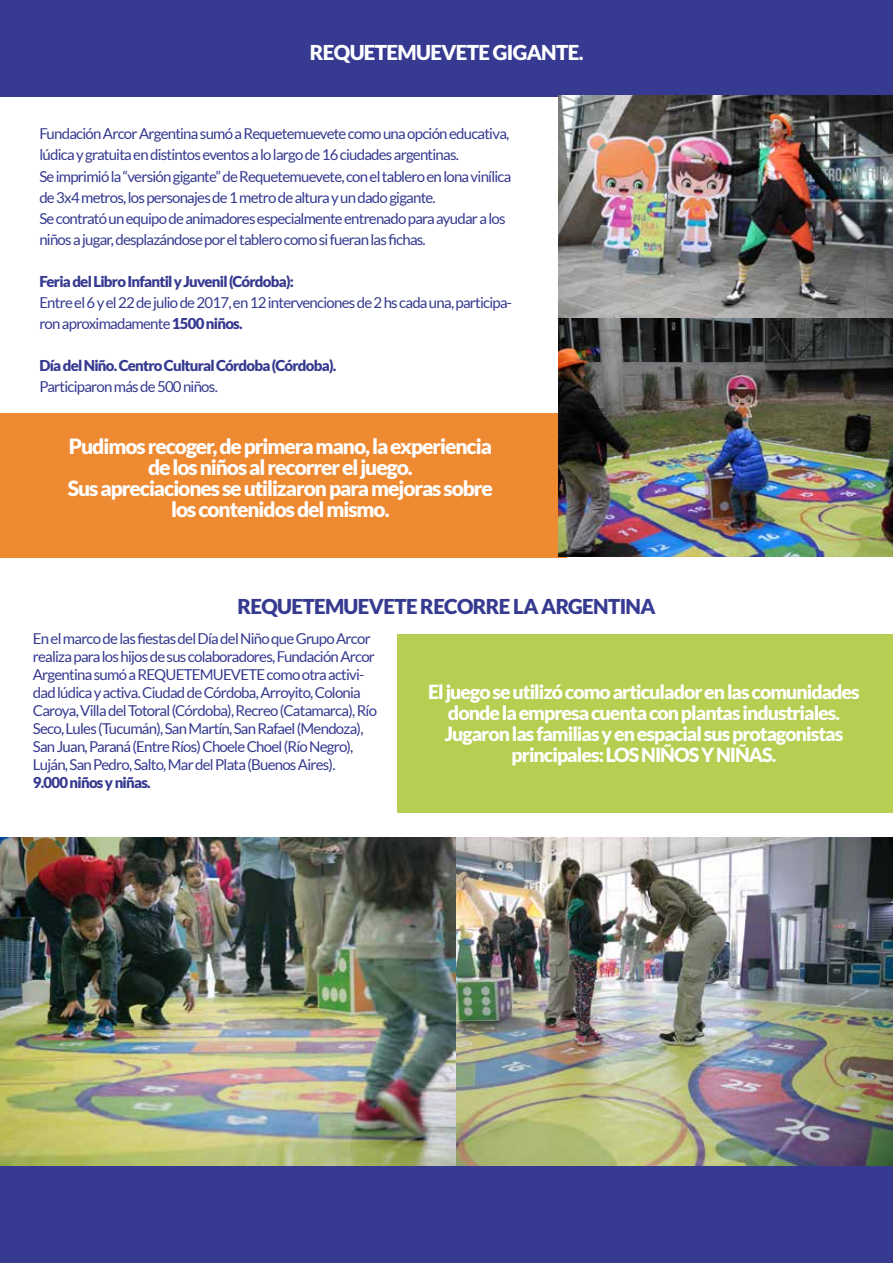
<style>
.page{position:relative;width:893px;height:1263px;background:#fff}
.page>*{position:absolute;margin:0;border:0;box-sizing:border-box;transform-origin:0 0}
.t1{font:900 21px/21px "Lato";letter-spacing:-.05em;color:#fff;text-align:center}
.t2{font:900 20.55px "Lato";letter-spacing:-.03em;color:#363a90}
.t3{font:900 20.55px "Lato";letter-spacing:-.03em;color:#fff}
.t4{font:900 19.5px/21px "Lato";letter-spacing:-.05em;color:#fff;text-align:center}
.t5{font:15px/18px "Lato";letter-spacing:-.05em;color:#363a90}
.t6{font:900 15px "Lato";letter-spacing:-.05em;color:#363a90}
.s1{font-weight:900}
</style>
<div class="page">
<div style="left:0;top:1115px;width:892px;height:148px;background:#363a90"></div>
<div style="left:397px;top:635px;width:496px;height:178px;background:#b6ce52"></div>
<div style="left:0;top:413px;width:567px;height:144px;background:#ee8a32"></div>
<div style="left:0;top:0;width:893px;height:96px;background:#363a90"></div>
<img style="left:558px;top:317px;width:335px;height:240px">
<img style="left:558px;top:96px;width:335px;height:221px">
<img style="left:456px;top:837px;width:437px;height:328px">
<img style="left:0;top:837px;width:456px;height:328px">
<h2 class="t3" style="left:310px;top:41px;width:275px">REQUETEMUEVETE GIGANTE.</h2>
<p class="t5" style="left:39px;top:123px;width:474px;line-height:21px">Fundación Arcor Argentina sumó a Requetemuevete como una opción educativa, lúdica y gratuita en distintos eventos a lo largo de 16 ciudades argentinas.<br>Se imprimió la “versión gigante” de Requetemuevete, con el tablero en lona vinílica de 3x4 metros, los personajes de 1 metro de altura y un dado gigante.<br>Se contrató un equipo de animadores especialmente entrenado para ayudar a los niños a jugar, desplazándose por el tablero como si fueran las fichas.</p>
<p class="t6" style="left:39px;top:272px;width:256px">Feria del Libro Infantil y Juvenil (Córdoba):</p>
<p class="t5" style="left:39px;top:291px;width:474px;line-height:21px">Entre el 6 y el 22 de julio de 2017, en 12 intervenciones de 2 hs cada una, participa&shy;ron aproximadamente <span class="s1">1500 niños.</span></p>
<p class="t6" style="left:39px;top:356px;width:298px">Día del Niño. Centro Cultural Córdoba (Córdoba).</p>
<p class="t5" style="left:39px;top:377px;width:180px">Participaron más de 500 niños.</p>
<h1 class="t1" style="left:68px;top:436px;width:427px">Pudimos recoger, de primera mano, la experiencia de los niños al recorrer el juego.<br>Sus apreciaciones se utilizaron para mejoras sobre los contenidos del mismo.</h1>
<h2 class="t2" style="left:237px;top:594px;width:420px">REQUETEMUEVETE RECORRE LA ARGENTINA</h2>
<p class="t5" style="left:33px;top:630px;width:346px">En el marco de las fiestas del Día del Niño que Grupo Arcor realiza para los hijos de sus colaboradores, Fundación Arcor Argentina sumó a REQUETEMUEVETE como otra activi&shy;dad lúdica y activa. Ciudad de Córdoba, Arroyito, Colonia Caroya, Villa del Totoral (Córdoba), Recreo (Catamarca), Río Seco, Lules (Tucumán), San Martín, San Rafael (Mendoza), San Juan, Paraná (Entre Ríos) Choele Choel (Río Negro), Luján, San Pedro, Salto, Mar del Plata (Buenos Aires).</p>
<p class="t6" style="left:33px;top:774px;width:119px">9.000 niños y niñas.</p>
<h3 class="t4" style="left:428px;top:681px;width:433px">El juego se utilizó como articulador en las comunidades donde la empresa cuenta con plantas industriales.<br>Jugaron las familias y en espacial sus protagonistas principales: LOS NIÑOS Y NIÑAS.</h3>
</div>
